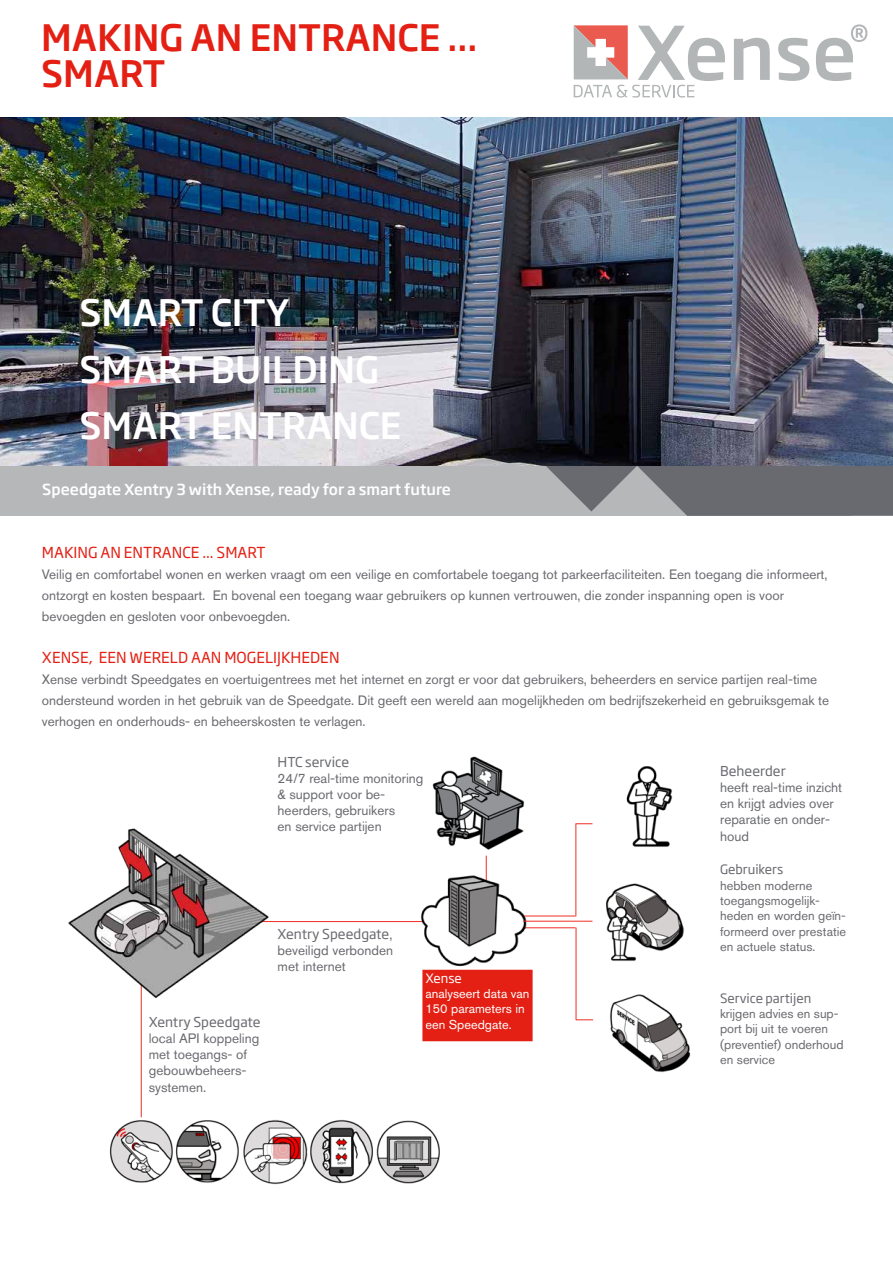
<style>
.page{position:relative;width:893px;height:1263px;background:#fff}
.page>*{position:absolute;margin:0;border:0;box-sizing:border-box;transform-origin:0 0}
.t1{font:500 36px/56.6px "Soho Gothic Pro";color:#fff}
.t2{font:500 36px/36px "Soho Gothic Pro";color:#e41f13}
.t3{font:15px "Soho Gothic Pro";color:#e41f13}
.t4{font:500 15px "Soho Gothic Pro";color:#fff}
.t5{font:13.5px/16.2px "Akzidenz Grotesk BQ";color:#696a6f}
.t6{font:13.5px "Soho Gothic Pro";color:#696a6f}
.t7{font:12.75px/15.3px "Akzidenz Grotesk BQ";color:#696a6f}
.t8{font:12.75px/15.3px "Akzidenz Grotesk BQ";color:#fff}
.t9{font:12.75px "Soho Gothic Pro";color:#696a6f}
.t10{font:12.75px "Soho Gothic Pro";color:#fff}
.s1{font-family:"Akzidenz Grotesk BQ"}
</style>
<div class="page">
<img style="left:244px;top:1120px;width:62px;height:65px">
<div style="left:0;top:466px;width:851px;height:50px;background:#b6b7b9"></div>
<svg style="left:546px;top:466px;width:347px;height:50px"></svg>
<img style="left:0;top:117px;width:893px;height:349px">
<svg style="left:734px;top:38px;width:36px;height:42px"></svg>
<svg style="left:778px;top:38px;width:31px;height:43px"></svg>
<svg style="left:816px;top:24px;width:51px;height:57px"></svg>
<svg style="left:574px;top:25px;width:151px;height:73px"></svg>
<hr style="left:432px;top:927px;width:143px;height:1px;background:#ee2e24">
<hr style="left:252px;top:921px;width:173px;height:1px;background:#ee2e24">
<hr style="left:486px;top:856px;width:1px;height:61px;background:#ee2e24">
<hr style="left:575px;top:824px;width:1px;height:92px;background:#ee2e24">
<img style="left:432px;top:756px;width:93px;height:94px">
<img style="left:610px;top:994px;width:81px;height:78px">
<img style="left:585px;top:766px;width:88px;height:81px">
<img style="left:606px;top:883px;width:78px;height:78px">
<img style="left:109px;top:1120px;width:63px;height:63px">
<img style="left:172px;top:1120px;width:72px;height:63px">
<hr style="left:430px;top:916px;width:145px;height:1px;background:#ee2e24">
<img style="left:414px;top:861px;width:117px;height:109px">
<hr style="left:141px;top:975px;width:1px;height:142px;background:#ee2e24">
<div style="left:424px;top:971px;width:107px;height:69px;background:#e41f13"></div>
<div style="left:422px;top:970px;width:111px;height:71px;border:3px solid #e41f13"></div>
<img style="left:68px;top:828px;width:200px;height:182px">
<hr style="left:576px;top:927px;width:1px;height:93px;background:#ee2e24">
<img style="left:306px;top:1119px;width:67px;height:65px">
<hr style="left:523px;top:921px;width:69px;height:1px;background:#ee2e24">
<svg style="left:575px;top:823px;width:17px;height:1px"></svg>
<svg style="left:576px;top:1019px;width:17px;height:1px"></svg>
<img style="left:376px;top:1120px;width:64px;height:64px">
<h1 class="t2" style="left:41px;top:17px;width:438px">MAKING AN ENTRANCE ...<br>SMART</h1>
<h1 class="t1" style="left:79px;top:282px;width:324px">SMART CITY<br>SMART BUILDING<br>SMART ENTRANCE</h1>
<p class="t4" style="left:42px;top:478px;width:410px">Speedgate Xentry 3 with Xense, ready for a smart future</p>
<p class="t3" style="left:42px;top:541px;width:225px">MAKING AN ENTRANCE ... SMART</p>
<p class="t5" style="left:42px;top:564px;width:787px;line-height:21px">Veilig en comfortabel wonen en werken vraagt om een veilige en comfortabele toegang tot parkeerfaciliteiten. Een toegang die informeert, ontzorgt en kosten bespaart. En bovenal een toegang waar gebruikers op kunnen vertrouwen, die zonder inspanning open is voor bevoegden en gesloten voor onbevoegden.</p>
<p class="t3" style="left:42px;top:646px;width:299px">XENSE, EEN WERELD AAN MOGELIJKHEDEN</p>
<p class="t5" style="left:42px;top:669px;width:789px;line-height:21px">Xense verbindt Speedgates en voertuigentrees met het internet en zorgt er voor dat gebruikers, beheerders en service partijen real-time ondersteund worden in het gebruik van de Speedgate. Dit geeft een wereld aan mogelijkheden om bedrijfszekerheid en gebruiksgemak te verhogen en onderhouds- en beheerskosten te verlagen.</p>
<p class="t6" style="left:278px;top:751px;width:73px">HTC service</p>
<p class="t5" style="left:278px;top:770px;width:147px">24/7 real-time monitoring &amp; support voor be&shy;heerders, gebruikers<br>en service partijen</p>
<p class="t6" style="left:149px;top:1011px;width:113px">Xentry Speedgate</p>
<p class="t5" style="left:149px;top:1030px;width:112px">local API koppeling met toegangs- of gebouwbeheers&shy;systemen.</p>
<p class="t6" style="left:278px;top:923px;width:116px">Xentry Speedgate<span class="s1">,</span></p>
<p class="t5" style="left:278px;top:942px;width:117px">beveiligd verbonden met internet</p>
<p class="t10" style="left:425px;top:968px;width:38px">Xense</p>
<p class="t8" style="left:425px;top:986px;width:106px">analyseert data van<br>150 parameters in een Speedgate.</p>
<p class="t6" style="left:720px;top:760px;width:67px">Beheerder</p>
<p class="t5" style="left:720px;top:779px;width:124px">heeft real-time inzicht en krijgt advies over reparatie en onder&shy;houd</p>
<p class="t9" style="left:720px;top:860px;width:65px">Gebruikers</p>
<p class="t7" style="left:720px;top:877px;width:127px">hebben moderne toegangsmogelijk&shy;heden en worden geïn&shy;formeerd over prestatie en actuele status.</p>
<p class="t9" style="left:720px;top:988px;width:93px">Service partijen</p>
<p class="t7" style="left:720px;top:1006px;width:125px">krijgen advies en sup&shy;port bij uit te voeren (preventief) onderhoud en service</p>
</div>
